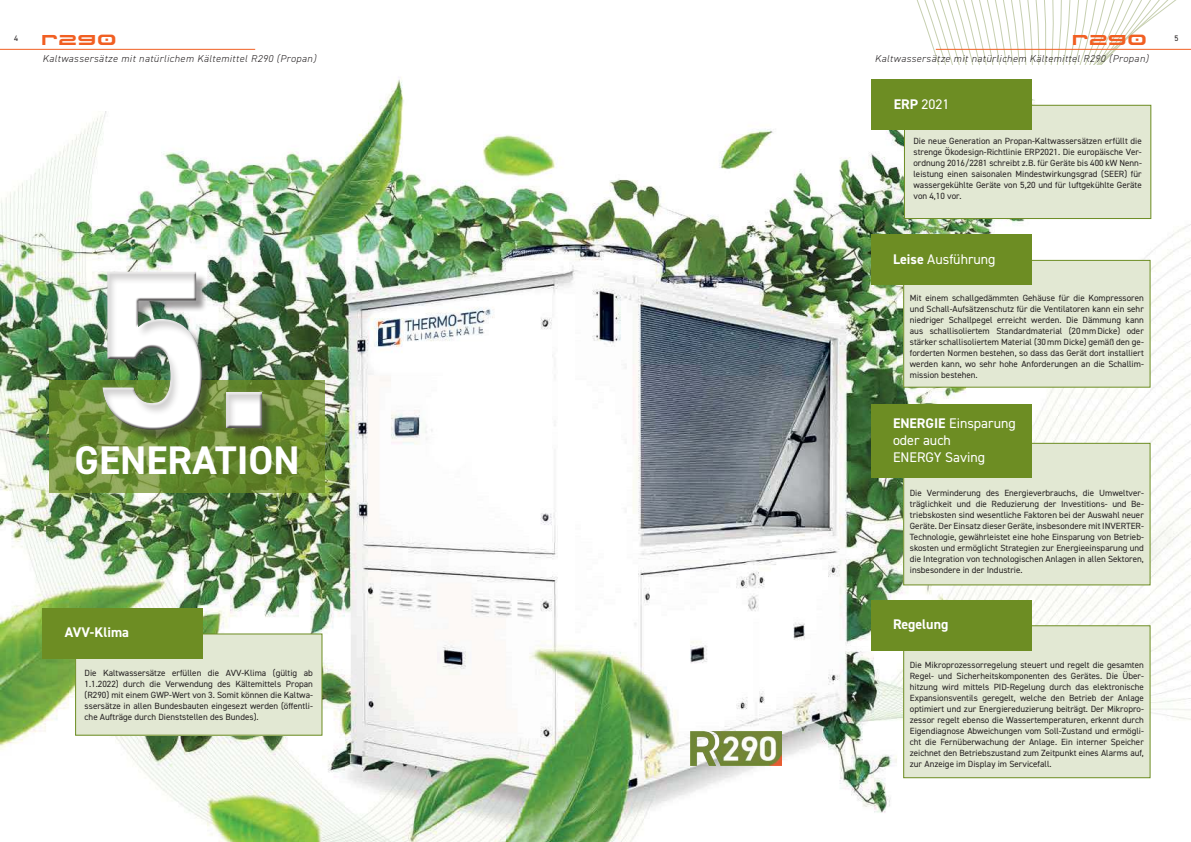
<style>
.page{position:relative;width:1191px;height:842px;background:#fff}
.page>*{position:absolute;margin:0;border:0;box-sizing:border-box;transform-origin:0 0}
.t1{font:700 226px "DIN2014";color:#fff}
.t2{font:700 40px "DIN2014";color:#fff}
.t3{font:18px "Spaceman";color:#f15f22}
.t4{font:14px/16.8px "DIN2014";color:#fff}
.t5{font:700 14px "DIN2014";color:#fff}
.t6{font:italic 300 10px "DIN2014";letter-spacing:.05em;color:#231f20}
.t7{font:9px/11px "DIN2014";color:#231f20;text-align:justify}
.t8{font:8px "DIN2014";color:#231f20}
.s1{font-weight:700}
</style>
<div class="page">
<svg style="left:52px;top:0;width:1139px;height:65px"></svg>
<hr style="left:0;top:49px;width:255px;height:1px;background:#f15f22">
<hr style="left:935px;top:49px;width:256px;height:1px;background:#f15f22">
<img style="left:0;top:77px;width:1191px;height:765px">
<div style="left:904px;top:105px;width:246px;height:113px;background:#e2e8d3"></div>
<div style="left:904px;top:105px;width:247px;height:114px;border:1px solid #6d8d23"></div>
<div style="left:871px;top:80px;width:161px;height:50px;background:#6d8d23"></div>
<div style="left:903px;top:260px;width:247px;height:127px;background:#e2e8d3"></div>
<div style="left:870px;top:235px;width:161px;height:50px;background:#6d8d23"></div>
<div style="left:903px;top:443px;width:247px;height:142px;background:#e2e8d3"></div>
<div style="left:903px;top:443px;width:247px;height:142px;border:1px solid #6d8d23"></div>
<div style="left:870px;top:404px;width:161px;height:74px;background:#6d8d23"></div>
<div style="left:903px;top:626px;width:247px;height:152px;background:#e2e8d3"></div>
<div style="left:903px;top:625px;width:247px;height:153px;border:1px solid #6d8d23"></div>
<div style="left:870px;top:600px;width:161px;height:50px;background:#6d8d23"></div>
<img style="left:5px;top:199px;width:961px;height:296px">
<svg style="left:99px;top:269px;width:165px;height:160px"></svg>
<img style="left:104px;top:270px;width:161px;height:163px">
<div style="left:76px;top:634px;width:246px;height:101px;background:#e2e8d3"></div>
<div style="left:75px;top:633px;width:247px;height:103px;border:1px solid #6d8d23"></div>
<div style="left:43px;top:608px;width:160px;height:50px;background:#6d8d23"></div>
<img style="left:690px;top:731px;width:92px;height:34px">
<h3 class="t3" style="left:43px;top:31px;width:77px">r290</h3>
<h3 class="t3" style="left:1073px;top:31px;width:77px">r290</h3>
<p class="t8" style="left:14px;top:34px;width:6px">4</p>
<p class="t8" style="left:1174px;top:34px;width:5px">5</p>
<p class="t6" style="left:43px;top:54px;width:275px">Kaltwassersätze mit natürlichem Kältemittel R290 (Propan)</p>
<p class="t6" style="left:875px;top:54px;width:275px">Kaltwassersätze mit natürlichem Kältemittel R290 (Propan)</p>
<h3 class="t4" style="left:893px;top:95px;width:57px"><span class="s1">ERP</span> 2021</h3>
<p class="t7" style="left:913px;top:136px;width:230px">Die neue Generation an Propan-Kaltwassersätzen erfüllt die strenge Ökodesign-Richtlinie ERP2021. Die europäische Ver&shy;ordnung 2016/2281 schreibt z.B. für Geräte bis 400 kW Nenn&shy;leistung einen saisonalen Mindestwirkungsgrad (SEER) für wassergekühlte Geräte von 5,20 und für luftgekühlte Geräte von 4,10 vor.</p>
<h1 class="t1" style="left:91px;top:231px;width:186px">5.</h1>
<h2 class="t2" style="left:75px;top:440px;width:227px">GENERATION</h2>
<h3 class="t5" style="left:65px;top:625px;width:66px">AVV-Klima</h3>
<p class="t7" style="left:85px;top:667px;width:230px">Die Kaltwassersätze erfüllen die AVV-Klima (gültig ab 1.1.2022) durch die Verwendung des Kältemittels Propan (R290) mit einem GWP-Wert von 3. Somit können die Kaltwa&shy;ssersätze in allen Bundesbauten eingesezt werden (öffentli&shy;che Aufträge durch Dienststellen des Bundes).</p>
<h3 class="t4" style="left:893px;top:251px;width:104px"><span class="s1">Leise</span> Ausführung</h3>
<p class="t7" style="left:910px;top:292px;width:235px">Mit einem schallgedämmten Gehäuse für die Kompressoren und Schall-Aufsätzenschutz für die Ventilatoren kann ein sehr niedriger Schallpegel erreicht werden. Die Dämmung kann aus schallisoliertem Standardmaterial (20 mm Dicke) oder stärker schallisoliertem Material (30 mm Dicke) gemäß den ge&shy;forderten Normen bestehen, so dass das Gerät dort installiert werden kann, wo sehr hohe Anforderungen an die Schallim&shy;mission bestehen.</p>
<h3 class="t4" style="left:893px;top:415px;width:124px"><span class="s1">ENERGIE</span> Einsparung oder auch<br>ENERGY Saving</h3>
<p class="t7" style="left:910px;top:488px;width:235px">Die Verminderung des Energieverbrauchs, die Umweltver&shy;träglichkeit und die Reduzierung der Investitions- und Be&shy;triebskosten sind wesentliche Faktoren bei der Auswahl neuer Geräte. Der Einsatz dieser Geräte, insbesondere mit INVERTER-Technologie, gewährleistet eine hohe Einsparung von Betrieb&shy;skosten und ermöglicht Strategien zur Energieeinsparung und die Integration von technologischen Anlagen in allen Sektoren, insbesondere in der Industrie.</p>
<h3 class="t5" style="left:893px;top:617px;width:57px">Regelung</h3>
<p class="t7" style="left:910px;top:659px;width:235px">Die Mikroprozessorregelung steuert und regelt die gesamten Regel- und Sicherheitskomponenten des Gerätes. Die Über&shy;hitzung wird mittels PID-Regelung durch das elektronische Expansionsventils geregelt, welche den Betrieb der Anlage optimiert und zur Energiereduzierung beiträgt. Der Mikropro&shy;zessor regelt ebenso die Wassertemperaturen, erkennt durch Eigendiagnose Abweichungen vom Soll-Zustand und ermögli&shy;cht die Fernüberwachung der Anlage. Ein interner Speicher zeichnet den Betriebszustand zum Zeitpunkt eines Alarms auf, zur Anzeige im Display im Servicefall.</p>
</div>
